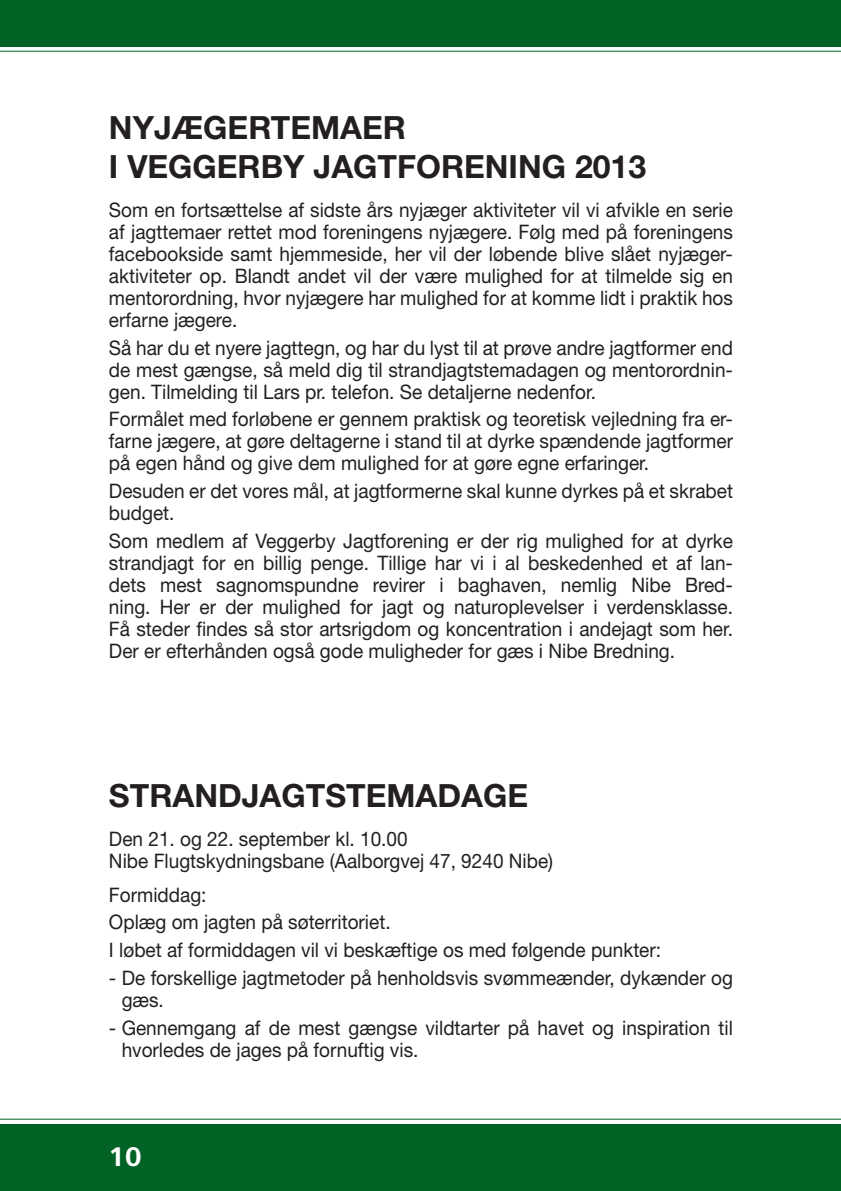
<style>
.page{position:relative;width:841px;height:1191px;background:#fff}
.page>*{position:absolute;margin:0;border:0;box-sizing:border-box;transform-origin:0 0}
.t1{font:700 32px/38.4px "Helvetica Neue";color:#231f20}
.t2{font:700 28px "Frutiger Next Pro";color:#fff}
.t3{font:20px/22px "Helvetica Neue";color:#231f20;scale:.95 1}
</style>
<div class="page">
<div style="left:0;top:0;width:840px;height:47px;background:#006225"></div>
<div style="left:0;top:1124px;width:840px;height:66px;background:#006225"></div>
<hr style="left:0;top:1118px;width:840px;height:1px;background:#006225">
<hr style="left:0;top:51px;width:840px;height:1px;background:#006225">
<h1 class="t1" style="left:109px;top:112px;width:538px">NYJÆGERTEMAER<br>I VEGGERBY JAGTFORENING 2013</h1>
<p class="t3" style="left:109px;top:201px;width:658px;text-align:justify">Som en fortsættelse af sidste års nyjæger aktiviteter vil vi afvikle en serie af jagttemaer rettet mod foreningens nyjægere. Følg med på foreningens facebookside samt hjemmeside, her vil der løbende blive slået nyjæger&shy;aktiviteter op. Blandt andet vil der være mulighed for at tilmelde sig en mentorordning, hvor nyjægere har mulighed for at komme lidt i praktik hos erfarne jægere.</p>
<p class="t3" style="left:109px;top:338px;width:658px;text-align:justify">Så har du et nyere jagttegn, og har du lyst til at prøve andre jagtformer end de mest gængse, så meld dig til strandjagtstemadagen og mentorordnin&shy;gen. Tilmelding til Lars pr. telefon. Se detaljerne nedenfor.</p>
<p class="t3" style="left:109px;top:410px;width:658px;text-align:justify">Formålet med forløbene er gennem praktisk og teoretisk vejledning fra er&shy;farne jægere, at gøre deltagerne i stand til at dyrke spændende jagtformer på egen hånd og give dem mulighed for at gøre egne erfaringer.</p>
<p class="t3" style="left:109px;top:482px;width:658px">Desuden er det vores mål, at jagtformerne skal kunne dyrkes på et skrabet budget.</p>
<p class="t3" style="left:109px;top:531px;width:658px;text-align:justify">Som medlem af Veggerby Jagtforening er der rig mulighed for at dyrke strandjagt for en billig penge. Tillige har vi i al beskedenhed et af lan&shy;dets mest sagnomspundne revirer i baghaven, nemlig Nibe Bred&shy;ning. Her er der mulighed for jagt og naturoplevelser i verdensklasse.<br>Få steder findes så stor artsrigdom og koncentration i andejagt som her.<br>Der er efterhånden også gode muligheder for gæs i Nibe Bredning.</p>
<h1 class="t1" style="left:109px;top:779px;width:420px">STRANDJAGTSTEMADAGE</h1>
<p class="t3" style="left:109px;top:830px;width:469px">Den 21. og 22. september kl. 10.00<br>Nibe Flugtskydningsbane (Aalborgvej 47, 9240 Nibe)</p>
<p class="t3" style="left:109px;top:882px;width:582px;line-height:27.6px">Formiddag:<br>Oplæg om jagten på søterritoriet.<br>I løbet af formiddagen vil vi beskæftige os med følgende punkter:</p>
<p class="t3" style="left:122px;top:968px;width:645px;text-indent:-13px">- De forskellige jagtmetoder på henholdsvis svømmeænder, dykænder og gæs.</p>
<p class="t3" style="left:122px;top:1018px;width:645px;text-indent:-13px">- Gennemgang af de mest gængse vildtarter på havet og inspiration til hvorledes de jages på fornuftig vis.</p>
<h2 class="t2" style="left:109px;top:1143px;width:34px">10</h2>
</div>
